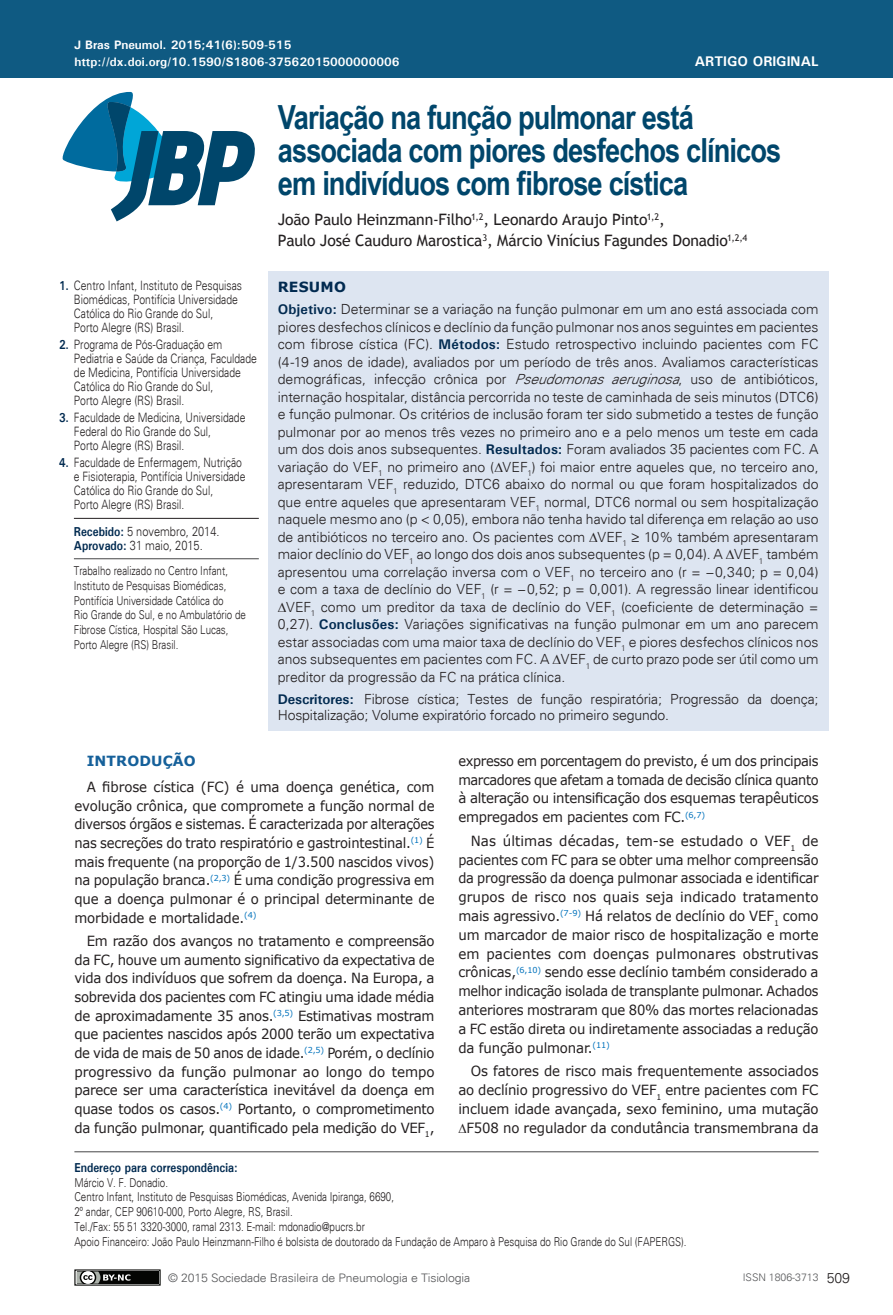
<style>
.page{position:relative;width:893px;height:1315px;background:#fff}
.page>*{position:absolute;margin:0;border:0;box-sizing:border-box;transform-origin:0 0}
.Título{font:700 33.25px/33.2px "Arial Narrow";letter-spacing:-.025em;color:#00466b}
.autores{font:15.75px/21px "Trebuchet MS";letter-spacing:-.015em;color:#231f20}
.Resumo{font:300 14px "Univers";color:#231f20}
.corpo_PT{font:14px/18.7px "Verdana";letter-spacing:-.01em;color:#231f20;text-align:justify;scale:.95 1}
.corpo_PT-2{font:14px/18.7px "Verdana";letter-spacing:-.01em;color:#231f20;text-align:justify;scale:.96 1}
.corpo_PT-3{font:14px/18.7px "Verdana";letter-spacing:-.01em;color:#231f20;text-align:justify;scale:.93 1}
.palavras-chaves{font:300 14px/16.8px "Univers";letter-spacing:-.01em;color:#231f20}
.t1{font:700 14px "Univers";color:#fff}
.sub_1{font:700 14px "Verdana";letter-spacing:.01em;color:#15609a}
.titulo_do_resumo{font:700 14px "Verdana";letter-spacing:.015em;color:#012a50}
.Instituições{font:300 12.95px/14px "Univers";color:#231f20;scale:.8 1}
.Endereço_Corresp{font:700 12.95px "Univers";color:#012a50;scale:.85 1}
.Recebido{font:300 12.95px "Univers";color:#231f20;scale:.85 1}
.Aprovado{font:300 12.95px "Univers";color:#231f20;scale:.85 1}
.End_2{font:300 12.25px/14.7px "Univers";color:#231f20;scale:.8 1}
.Trab_realizado{font:300 12.25px/14.7px "Univers";color:#231f20;scale:.8 1}
.cabeçalho{font:700 12.25px "Univers";color:#fff}
.t2{font:300 11.72px "Univers";letter-spacing:-.01em;color:#57585a;scale:1.04 1}
.t3{font:300 10.5px "Univers";color:#57585a}
.s1{font-weight:700;color:#012a50}
.s2{font-style:italic}
</style>
<div class="page">
<svg style="left:62px;top:91px;width:193px;height:130px"></svg>
<div style="left:75px;top:1270px;width:85px;height:15px;background:#040503"></div>
<div style="left:74px;top:1269px;width:87px;height:16px;border:1px solid #040503"></div>
<svg style="left:74px;top:1269px;width:56px;height:17px"></svg>
<div style="left:0;top:0;width:893px;height:78px;background:#0f5a82"></div>
<div style="left:268px;top:271px;width:560px;height:459px;background:#dde5f1"></div>
<hr style="left:74px;top:1151px;width:745px;height:1px;background:#454647">
<hr style="left:74px;top:518px;width:185px;height:1px;background:#231f20">
<hr style="left:74px;top:558px;width:185px;height:1px;background:#454647">
<p class="cabeçalho" style="left:74px;top:38px;width:218px">J Bras Pneumol. 2015;41(6):509-515</p>
<p class="cabeçalho" style="left:74px;top:54px;width:327px">http://dx.doi.org/10.1590/S1806-37562015000000006</p>
<p class="t1" style="left:695px;top:52px;width:125px">ARTIGO ORIGINAL</p>
<p class="Instituições" style="left:74px;top:279px;width:212px;text-indent:-15px"><span class="s1">1.</span> Centro Infant, Instituto de Pesquisas Biomédicas, Pontifícia Universidade Católica do Rio Grande do Sul,<br>Porto Alegre (RS) Brasil.</p>
<p class="Instituições" style="left:74px;top:338px;width:230px;text-indent:-15px"><span class="s1">2.</span> Programa de Pós-Graduação em Pediatria e Saúde da Criança, Faculdade de Medicina, Pontifícia Universidade Católica do Rio Grande do Sul,<br>Porto Alegre (RS) Brasil.</p>
<p class="Instituições" style="left:74px;top:411px;width:216px;text-indent:-15px"><span class="s1">3.</span> Faculdade de Medicina, Universidade<br>Federal do Rio Grande do Sul,<br>Porto Alegre (RS) Brasil.</p>
<p class="Instituições" style="left:74px;top:456px;width:216px;text-indent:-15px"><span class="s1">4.</span> Faculdade de Enfermagem, Nutrição e Fisioterapia, Pontifícia Universidade Católica do Rio Grande do Sul,<br>Porto Alegre (RS) Brasil.</p>
<p class="Recebido" style="left:74px;top:523px;width:173px"><span class="s1">Recebido:</span> 5 novembro, 2014.</p>
<p class="Aprovado" style="left:74px;top:538px;width:153px"><span class="s1">Aprovado:</span> 31 maio, 2015.</p>
<p class="Trab_realizado" style="left:74px;top:563px;width:217px">Trabalho realizado no Centro Infant, Instituto de Pesquisas Biomédicas, Pontifícia Universidade Católica do<br>Rio Grande do Sul, e no Ambulatório de Fibrose Cística, Hospital São Lucas, Porto Alegre (RS) Brasil.</p>
<p class="Título" style="left:278px;top:99px;width:505px">Variação na função pulmonar está associada com piores desfechos clínicos em indivíduos com fibrose cística</p>
<p class="autores" style="left:278px;top:209px;width:471px">João Paulo Heinzmann-Filho<sup>1,2</sup>, Leonardo Araujo Pinto<sup>1,2</sup>,<br>Paulo José Cauduro Marostica<sup>3</sup>, Márcio Vinícius Fagundes Donadio<sup>1,2,4</sup></p>
<p class="titulo_do_resumo" style="left:278px;top:277px;width:70px">RESUMO</p>
<p class="Resumo" style="left:278px;top:301px;width:542px"><span class="s1">Objetivo:</span> Determinar se a variação na função pulmonar em um ano está associada com</p>
<p class="Resumo" style="left:278px;top:318px;width:542px">piores desfechos clínicos e declínio da função pulmonar nos anos seguintes em pacientes</p>
<p class="Resumo" style="left:278px;top:336px;width:542px">com fibrose cística (FC). <span class="s1">Métodos:</span> Estudo retrospectivo incluindo pacientes com FC</p>
<p class="Resumo" style="left:278px;top:353px;width:542px">(4-19 anos de idade), avaliados por um período de três anos. Avaliamos características</p>
<p class="Resumo" style="left:278px;top:371px;width:542px">demográficas, infecção crônica por <span class="s2">Pseudomonas aeruginosa</span>, uso de antibióticos,</p>
<p class="Resumo" style="left:278px;top:388px;width:542px">internação hospitalar, distância percorrida no teste de caminhada de seis minutos (DTC6)</p>
<p class="Resumo" style="left:278px;top:406px;width:542px">e função pulmonar. Os critérios de inclusão foram ter sido submetido a testes de função</p>
<p class="Resumo" style="left:278px;top:423px;width:542px">pulmonar por ao menos três vezes no primeiro ano e a pelo menos um teste em cada</p>
<p class="Resumo" style="left:278px;top:441px;width:542px">um dos dois anos subsequentes. <span class="s1">Resultados:</span> Foram avaliados 35 pacientes com FC. A</p>
<p class="Resumo" style="left:278px;top:458px;width:542px">variação do VEF<sub>1</sub> no primeiro ano ( VEF<sub>1</sub>) foi maior entre aqueles que, no terceiro ano,</p>
<p class="Resumo" style="left:278px;top:476px;width:542px">apresentaram VEF<sub>1</sub> reduzido, DTC6 abaixo do normal ou que foram hospitalizados do</p>
<p class="Resumo" style="left:278px;top:493px;width:542px">que entre aqueles que apresentaram VEF<sub>1</sub> normal, DTC6 normal ou sem hospitalização</p>
<p class="Resumo" style="left:278px;top:511px;width:542px">naquele mesmo ano (p &lt; 0,05), embora não tenha havido tal diferença em relação ao uso</p>
<p class="Resumo" style="left:278px;top:528px;width:542px">de antibióticos no terceiro ano. Os pacientes com VEF<sub>1</sub> ≥ 10% também apresentaram</p>
<p class="Resumo" style="left:278px;top:546px;width:542px">maior declínio do VEF<sub>1</sub> ao longo dos dois anos subsequentes (p = 0,04). A VEF<sub>1</sub> também</p>
<p class="Resumo" style="left:278px;top:563px;width:542px">apresentou uma correlação inversa com o VEF<sub>1</sub> no terceiro ano (r = −0,340; p = 0,04)</p>
<p class="Resumo" style="left:278px;top:581px;width:542px">e com a taxa de declínio do VEF<sub>1</sub> (r = −0,52; p = 0,001). A regressão linear identificou</p>
<p class="Resumo" style="left:286px;top:598px;width:534px">VEF<sub>1</sub> como um preditor da taxa de declínio do VEF<sub>1</sub> (coeficiente de determinação =</p>
<p class="Resumo" style="left:278px;top:616px;width:542px">0,27). <span class="s1">Conclusões:</span> Variações significativas na função pulmonar em um ano parecem</p>
<p class="Resumo" style="left:278px;top:633px;width:542px">estar associadas com uma maior taxa de declínio do VEF<sub>1</sub> e piores desfechos clínicos nos</p>
<p class="Resumo" style="left:278px;top:651px;width:542px">anos subsequentes em pacientes com FC. A VEF<sub>1</sub> de curto prazo pode ser útil como um</p>
<p class="Resumo" style="left:278px;top:668px;width:289px">preditor da progressão da FC na prática clínica.</p>
<p class="palavras-chaves" style="left:278px;top:690px;width:542px"><span class="s1">Descritores:</span> Fibrose cística; Testes de função respiratória; Progressão da doença;<br>Hospitalização; Volume expiratório forcado no primeiro segundo.</p>
<p class="sub_1" style="left:87px;top:751px;width:111px">INTRODUÇÃO</p>
<p class="corpo_PT" style="left:74px;top:777px;width:381px;text-indent:12px">A fibrose cística (FC) é uma doença genética, com evolução crônica, que compromete a função normal de diversos órgãos e sistemas. É caracterizada por alterações nas secreções do trato respiratório e gastrointestinal.<sup>(1)</sup> É mais frequente (na proporção de 1/3.500 nascidos vivos) na população branca.<sup>(2,3)</sup> É uma condição progressiva em que a doença pulmonar é o principal determinante de morbidade e mortalidade.<sup>(4)</sup></p>
<p class="corpo_PT" style="left:74px;top:931px;width:381px;text-indent:12px">Em razão dos avanços no tratamento e compreensão da FC, houve um aumento significativo da expectativa de vida dos indivíduos que sofrem da doença. Na Europa, a sobrevida dos pacientes com FC atingiu uma idade média de aproximadamente 35 anos.<sup>(3,5)</sup> Estimativas mostram que pacientes nascidos após 2000 terão um expectativa de vida de mais de 50 anos de idade.<sup>(2,5)</sup> Porém, o declínio progressivo da função pulmonar ao longo do tempo parece ser uma característica inevitável da doença em quase todos os casos.<sup>(4)</sup> Portanto, o comprometimento da função pulmonar, quantificado pela medição do VEF<sub>1</sub>,</p>
<p class="corpo_PT-3" style="left:458px;top:751px;width:389px">expresso em porcentagem do previsto, é um dos principais marcadores que afetam a tomada de decisão clínica quanto à alteração ou intensificação dos esquemas terapêuticos empregados em pacientes com FC.<sup>(6,7)</sup></p>
<p class="corpo_PT-2" style="left:458px;top:831px;width:377px;text-indent:12px">Nas últimas décadas, tem-se estudado o VEF<sub>1</sub> de pacientes com FC para se obter uma melhor compreensão da progressão da doença pulmonar associada e identificar grupos de risco nos quais seja indicado tratamento mais agressivo.<sup>(7-9)</sup> Há relatos de declínio do VEF<sub>1</sub> como um marcador de maior risco de hospitalização e morte em pacientes com doenças pulmonares obstrutivas crônicas,<sup>(6,10)</sup> sendo esse declínio também considerado a melhor indicação isolada de transplante pulmonar. Achados anteriores mostraram que 80% das mortes relacionadas a FC estão direta ou indiretamente associadas a redução da função pulmonar.<sup>(11)</sup></p>
<p class="corpo_PT" style="left:458px;top:1061px;width:381px;text-align:right">Os fatores de risco mais frequentemente associados ao declínio progressivo do VEF<sub>1</sub> entre pacientes com FC incluem idade avançada, sexo feminino, uma mutação F508 no regulador da condutância transmembrana da</p>
<p class="Endereço_Corresp" style="left:74px;top:1159px;width:194px">Endereço para correspondência:</p>
<p class="End_2" style="left:74px;top:1175px;width:119px">Márcio V. F. Donadio.</p>
<p class="End_2" style="left:74px;top:1189px;width:401px">Centro Infant, Instituto de Pesquisas Biomédicas, Avenida Ipiranga, 6690,<br>2º andar, CEP 90610-000, Porto Alegre, RS, Brasil.</p>
<p class="End_2" style="left:74px;top:1219px;width:365px">Tel./Fax: 55 51 3320-3000, ramal 2313. E-mail: mdonadio@pucrs.br</p>
<p class="End_2" style="left:74px;top:1233px;width:767px">Apoio Financeiro: João Paulo Heinzmann-Filho é bolsista de doutorado da Fundação de Amparo à Pesquisa do Rio Grande do Sul (FAPERGS).</p>
<p class="t2" style="left:168px;top:1270px;width:292px">© 2015 Sociedade Brasileira de Pneumologia e Tisiologia</p>
<p class="t3" style="left:743px;top:1271px;width:77px">ISSN 1806-3713</p>
<p class="palavras-chaves" style="left:827px;top:1269px;width:25px">509</p>
</div>
